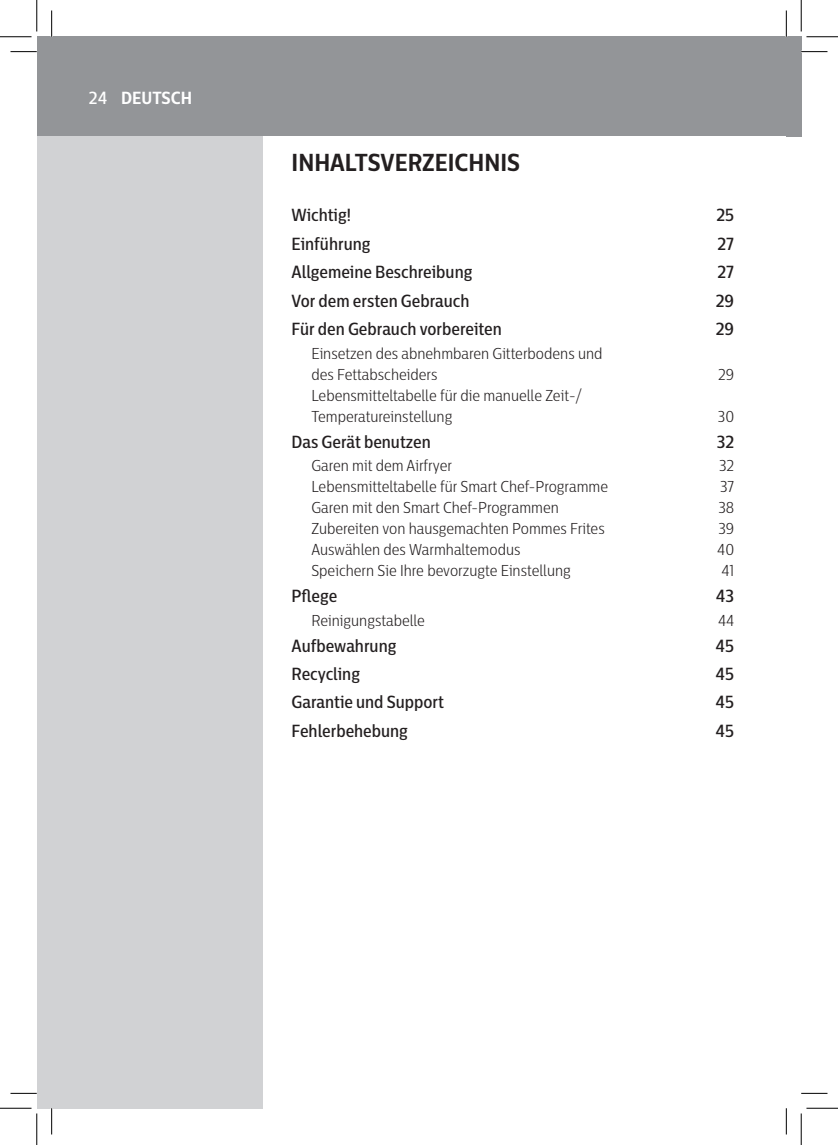
<style>
.page{position:relative;width:838px;height:1145px;background:#fff}
.page>*{position:absolute;margin:0;border:0;box-sizing:border-box;transform-origin:0 0}
.tol_toc-entry{font:700 24.5px "Centrale Sans Cnd";color:#231f20}
.t1{font:500 17.5px "Centrale Sans Cnd";color:#231f20}
.t2{font:700 17.5px "Centrale Sans Cnd";color:#fff}
.t3{font:300 15.75px/21px "Centrale Sans Cnd";color:#231f20}
.s1{font-weight:500}
</style>
<div class="page">
<div style="left:786px;top:37px;width:15px;height:100px;background:#939598"></div>
<div style="left:37px;top:126px;width:225px;height:982px;background:#d1d2d4"></div>
<div style="left:37px;top:37px;width:749px;height:99px;background:#939598"></div>
<svg style="left:10px;top:51px;width:27px;height:1px"></svg>
<svg style="left:801px;top:51px;width:26px;height:1px"></svg>
<svg style="left:10px;top:1093px;width:27px;height:1px"></svg>
<svg style="left:801px;top:1093px;width:26px;height:1px"></svg>
<svg style="left:51px;top:10px;width:1px;height:27px"></svg>
<svg style="left:51px;top:1108px;width:1px;height:26px"></svg>
<svg style="left:786px;top:10px;width:1px;height:27px"></svg>
<svg style="left:786px;top:1108px;width:1px;height:26px"></svg>
<hr style="left:0;top:36px;width:32px;height:1px;background:#000">
<hr style="left:806px;top:36px;width:31px;height:1px;background:#000">
<hr style="left:0;top:1108px;width:32px;height:1px;background:#000">
<hr style="left:806px;top:1108px;width:31px;height:1px;background:#000">
<hr style="left:36px;top:0;width:1px;height:31px;background:#000">
<hr style="left:36px;top:1113px;width:1px;height:32px;background:#000">
<hr style="left:800px;top:0;width:1px;height:31px;background:#000">
<hr style="left:800px;top:1113px;width:1px;height:32px;background:#000">
<p class="t2" style="left:89px;top:87px;width:105px"><span class="s1">24</span> DEUTSCH</p>
<p class="tol_toc-entry" style="left:291px;top:146px;width:230px">INHALTSVERZEICHNIS</p>
<p class="t1" style="left:291px;top:204px;width:61px">Wichtig!</p>
<p class="t1" style="left:716px;top:204px;width:19px">25</p>
<p class="t1" style="left:291px;top:233px;width:80px">Einführung</p>
<p class="t1" style="left:717px;top:233px;width:18px">27</p>
<p class="t1" style="left:291px;top:261px;width:182px">Allgemeine Beschreibung</p>
<p class="t1" style="left:717px;top:261px;width:18px">27</p>
<p class="t1" style="left:291px;top:290px;width:179px">Vor dem ersten Gebrauch</p>
<p class="t1" style="left:715px;top:290px;width:20px">29</p>
<p class="t1" style="left:291px;top:318px;width:212px">Für den Gebrauch vorbereiten</p>
<p class="t1" style="left:715px;top:318px;width:20px">29</p>
<p class="t3" style="left:311px;top:342px;width:292px">Einsetzen des abnehmbaren Gitterbodens und des Fettabscheiders</p>
<p class="t3" style="left:718px;top:363px;width:17px">29</p>
<p class="t3" style="left:311px;top:384px;width:272px">Lebensmitteltabelle für die manuelle Zeit-/<br>Temperatureinstellung</p>
<p class="t3" style="left:717px;top:405px;width:18px">30</p>
<p class="t1" style="left:291px;top:430px;width:141px">Das Gerät benutzen</p>
<p class="t1" style="left:716px;top:430px;width:19px">32</p>
<p class="t3" style="left:311px;top:455px;width:142px">Garen mit dem Airfryer</p>
<p class="t3" style="left:719px;top:455px;width:17px">32</p>
<p class="t3" style="left:311px;top:476px;width:298px">Lebensmitteltabelle für Smart Chef-Programme</p>
<p class="t3" style="left:720px;top:476px;width:16px">37</p>
<p class="t3" style="left:311px;top:497px;width:249px">Garen mit den Smart Chef-Programmen</p>
<p class="t3" style="left:718px;top:497px;width:17px">38</p>
<p class="t3" style="left:311px;top:518px;width:295px">Zubereiten von hausgemachten Pommes Frites</p>
<p class="t3" style="left:718px;top:518px;width:17px">39</p>
<p class="t3" style="left:311px;top:539px;width:210px">Auswählen des Warmhaltemodus</p>
<p class="t3" style="left:717px;top:539px;width:18px">40</p>
<p class="t3" style="left:311px;top:560px;width:261px">Speichern Sie Ihre bevorzugte Einstellung</p>
<p class="t3" style="left:721px;top:560px;width:14px">41</p>
<p class="t1" style="left:291px;top:585px;width:47px">Pflege</p>
<p class="t1" style="left:715px;top:585px;width:20px">43</p>
<p class="t3" style="left:311px;top:609px;width:115px">Reinigungstabelle</p>
<p class="t3" style="left:718px;top:609px;width:18px">44</p>
<p class="t1" style="left:291px;top:634px;width:106px">Aufbewahrung</p>
<p class="t1" style="left:715px;top:634px;width:20px">45</p>
<p class="t1" style="left:291px;top:663px;width:70px">Recycling</p>
<p class="t1" style="left:715px;top:663px;width:20px">45</p>
<p class="t1" style="left:291px;top:691px;width:154px">Garantie und Support</p>
<p class="t1" style="left:715px;top:691px;width:20px">45</p>
<p class="t1" style="left:291px;top:720px;width:118px">Fehlerbehebung</p>
<p class="t1" style="left:715px;top:720px;width:20px">45</p>
</div>
